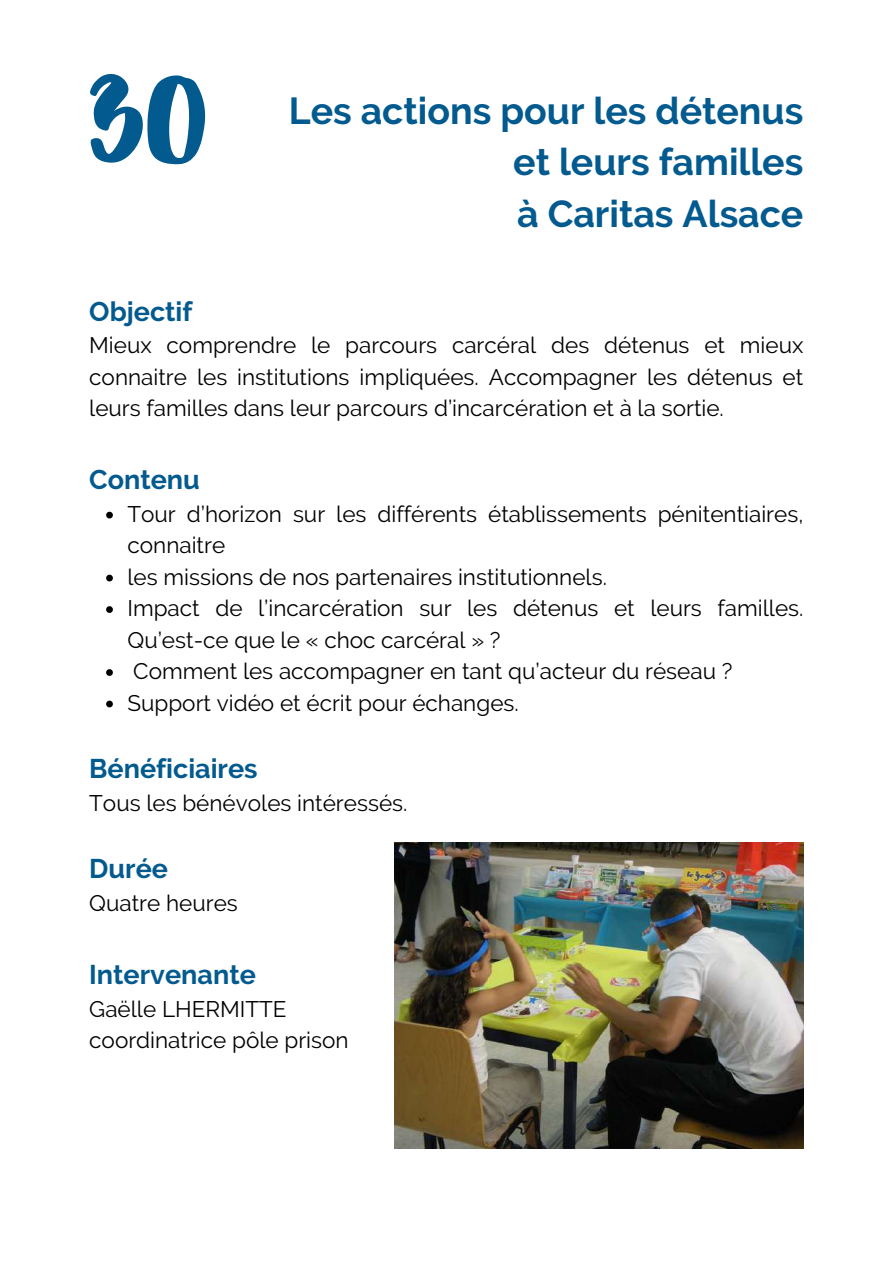
<style>
.page{position:relative;width:893px;height:1264px;background:#fff}
.page>*{position:absolute;margin:0;border:0;box-sizing:border-box;transform-origin:0 0}
.t1{font:149.85px "Elowen Caps";color:#035a8f}
.t2{font:700 37.5px/51.8px "Raleway";color:#035a8f;text-align:justify}
.t3{font:700 27px "Raleway";color:#035a8f}
.t4{font:22.5px/31.5px "Raleway";color:#000}
</style>
<div class="page">
<svg style="left:106px;top:511px;width:7px;height:7px"></svg>
<svg style="left:106px;top:574px;width:7px;height:7px"></svg>
<svg style="left:106px;top:606px;width:7px;height:7px"></svg>
<svg style="left:106px;top:669px;width:7px;height:7px"></svg>
<svg style="left:106px;top:700px;width:7px;height:7px"></svg>
<img style="left:395px;top:842px;width:408px;height:306px">
<h1 class="t1" style="left:87px;top:53px;width:122px">30</h1>
<h2 class="t2" style="left:513px;top:85px;width:291px;text-indent:-224px">Les actions pour les détenus et leurs familles à Caritas Alsace</h2>
<p class="t3" style="left:89px;top:295px;width:105px">Objectif</p>
<p class="t4" style="left:89px;top:329px;width:715px;text-align:justify">Mieux comprendre le parcours carcéral des détenus et mieux connaitre les institutions impliquées. Accompagner les détenus et leurs familles dans leur parcours d’incarcération et à la sortie.</p>
<p class="t3" style="left:89px;top:464px;width:112px">Contenu</p>
<p class="t4" style="left:127px;top:498px;width:677px">Tour d’horizon sur les différents établissements pénitentiaires, connaitre<br>les missions de nos partenaires institutionnels.<br>Impact de l’incarcération sur les détenus et leurs familles.<br>Qu’est-ce que le « choc carcéral » ?<br>Comment les accompagner en tant qu’acteur du réseau ?<br>Support vidéo et écrit pour échanges.</p>
<p class="t3" style="left:89px;top:752px;width:170px">Bénéficiaires</p>
<p class="t4" style="left:89px;top:787px;width:319px">Tous les bénévoles intéressés.</p>
<p class="t3" style="left:89px;top:853px;width:80px">Durée</p>
<p class="t4" style="left:89px;top:887px;width:150px">Quatre heures</p>
<p class="t3" style="left:89px;top:958px;width:168px">Intervenante</p>
<p class="t4" style="left:89px;top:992px;width:261px">Gaëlle LHERMITTE coordinatrice pôle prison</p>
</div>
